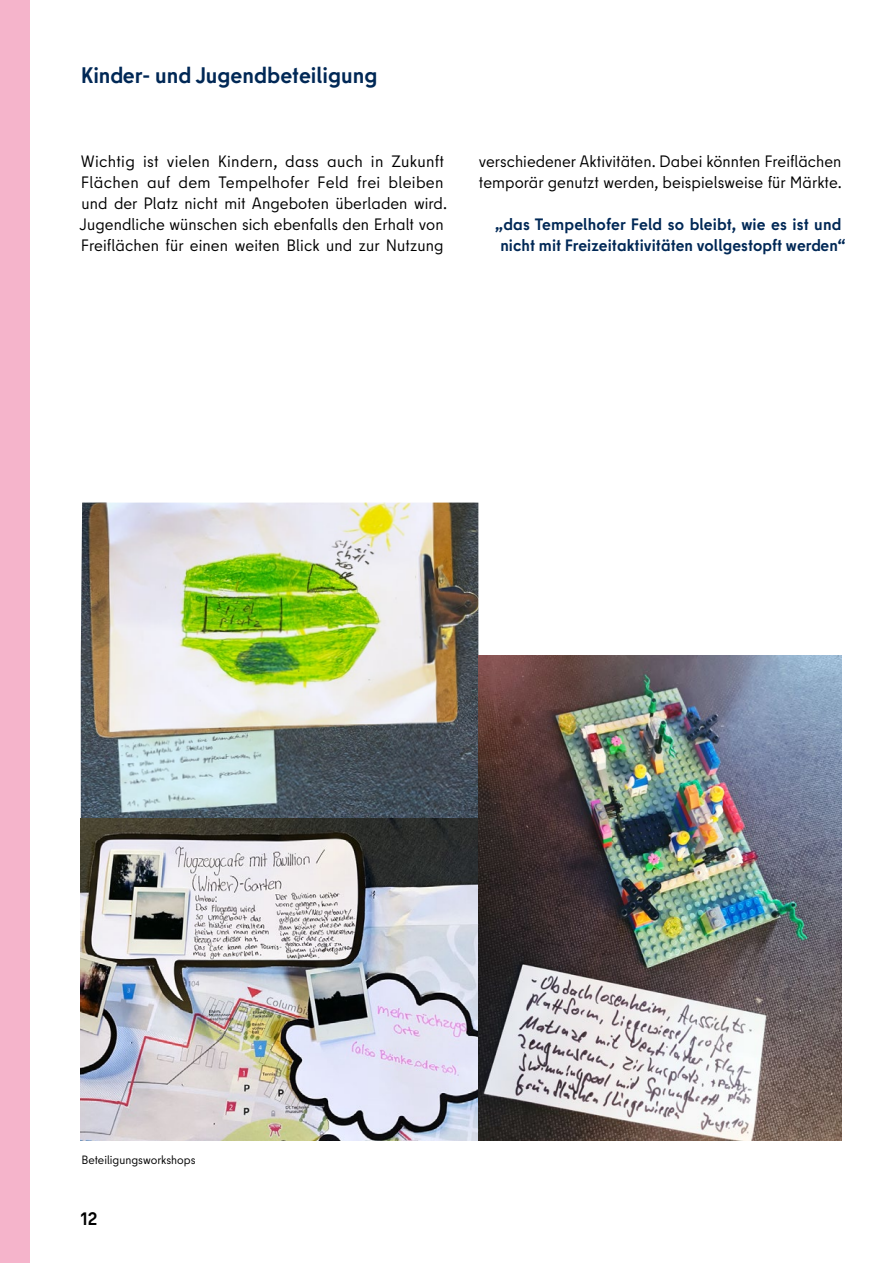
<style>
.page{position:relative;width:893px;height:1263px;background:#fff}
.page>*{position:absolute;margin:0;border:0;box-sizing:border-box;transform-origin:0 0}
.t1{font:700 22.5px "Berlin Type";color:#002856}
.t2{font:700 18px "Berlin Type";color:#000}
.P_Fließtext{font:16.5px/21px "Berlin Type";letter-spacing:.005em;color:#000}
.P_Zitat{font:700 16.5px/21px "Berlin Type";letter-spacing:.005em;color:#002856;text-align:center}
.t3{font:12px "Berlin Type";color:#000}
</style>
<div class="page">
<div style="left:0;top:0;width:30px;height:1263px;background:#f5b4cb"></div>
<img style="left:81px;top:503px;width:397px;height:637px">
<img style="left:478px;top:655px;width:364px;height:485px">
<h1 class="t1" style="left:81px;top:60px;width:298px">Kinder- und Jugendbeteiligung</h1>
<p class="P_Fließtext" style="left:79px;top:150px;width:369px">Wichtig ist vielen Kindern, dass auch in Zukunft Flächen auf dem Tempelhofer Feld frei bleiben und der Platz nicht mit Angeboten überladen wird.<br>Jugendliche wünschen sich ebenfalls den Erhalt von Freiflächen für einen weiten Blick und zur Nutzung</p>
<p class="P_Fließtext" style="left:479px;top:150px;width:365px">verschiedener Aktivitäten. Dabei könnten Freiflächen temporär genutzt werden, beispielsweise für Märkte.</p>
<p class="P_Zitat" style="left:495px;top:213px;width:352px">„das Tempelhofer Feld so bleibt, wie es ist und nicht mit Freizeitaktivitäten vollgestopft werden“</p>
<p class="t3" style="left:81px;top:1152px;width:116px">Beteiligungsworkshops</p>
<p class="t2" style="left:81px;top:1207px;width:18px">12</p>
</div>
